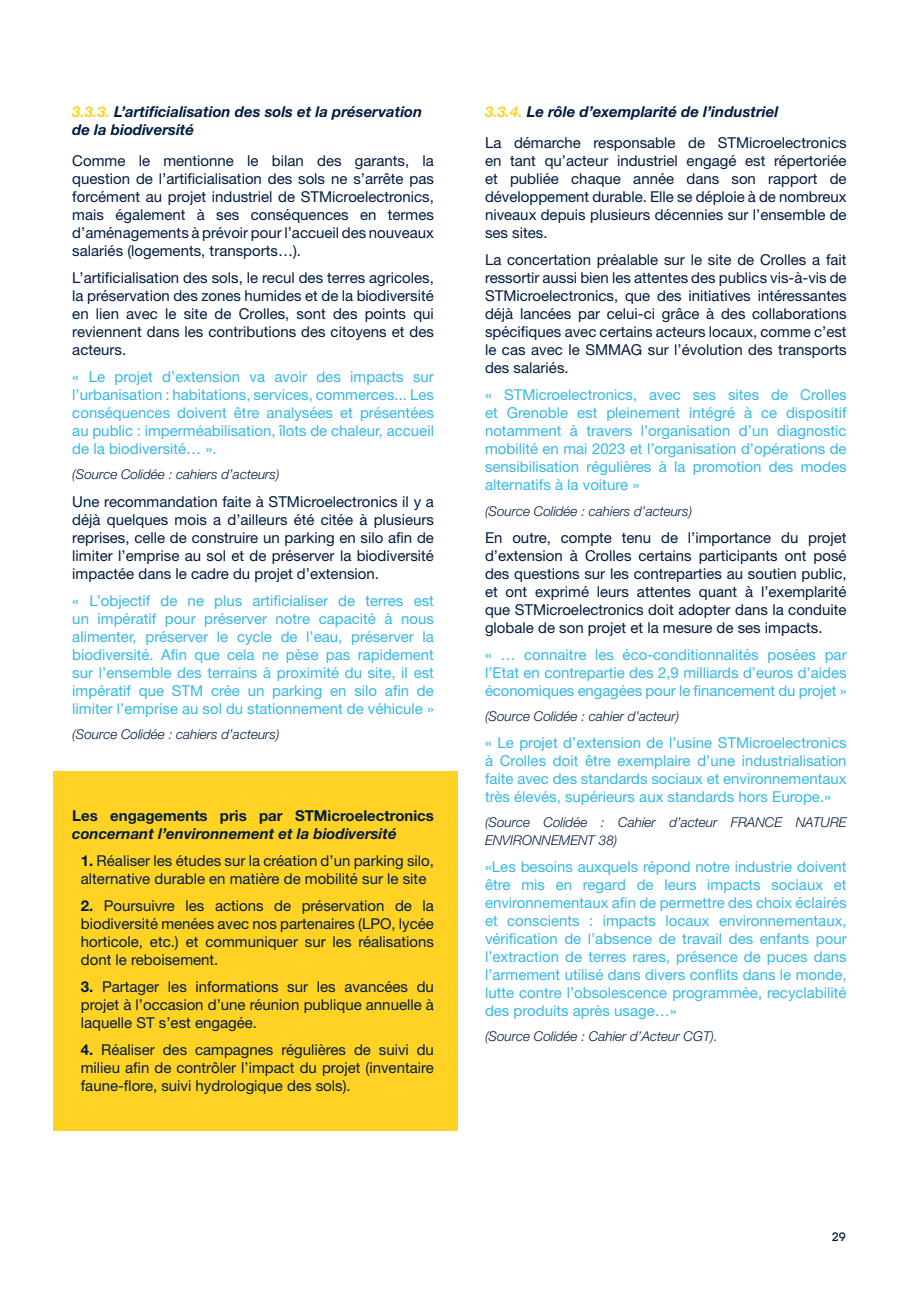
<style>
.page{position:relative;width:919px;height:1289px;background:#fff}
.page>*{position:absolute;margin:0;border:0;box-sizing:border-box;transform-origin:0 0}
.Corps_de_texte{font:15px/18px "Helvetica Neue LT Std";color:#001c40;text-align:justify}
.Corps_de_texte-2{font:15px/18px "Helvetica Neue LT Std";color:#36b7e6;text-align:justify}
.Corps_de_texte-3{font:italic 700 15px/18px "Helvetica Neue LT Std";color:#001c40}
.Corps_de_texte-4{font:italic 300 13.5px/18px "Helvetica Neue LT Std";color:#001c40}
.t1{font:500 12px "Lubalin Graph Std";color:#001c40}
.s1{color:#ffd224}
.s2{font-style:normal}
.s3{font-weight:700}
</style>
<div class="page">
<div style="left:53px;top:770px;width:404px;height:360px;background:#ffd224"></div>
<p class="Corps_de_texte-3" style="left:72px;top:102px;width:351px"><span class="s1">3.3.3.</span> L’artificialisation des sols et la préservation de la biodiversité</p>
<p class="Corps_de_texte-3" style="left:485px;top:102px;width:295px"><span class="s1">3.3.4.</span> Le rôle d’exemplarité de l’industriel</p>
<p class="Corps_de_texte" style="left:485px;top:134px;width:363px">La démarche responsable de STMicroelectronics en tant qu’acteur industriel engagé est répertoriée et publiée chaque année dans son rapport de développement durable. Elle se déploie à de nombreux niveaux depuis plusieurs décennies sur l’ensemble de ses sites.</p>
<p class="Corps_de_texte" style="left:485px;top:251px;width:363px">La concertation préalable sur le site de Crolles a fait ressortir aussi bien les attentes des publics vis-à-vis de STMicroelectronics, que des initiatives intéressantes déjà lancées par celui-ci grâce à des collaborations spécifiques avec certains acteurs locaux, comme c’est le cas avec le SMMAG sur l’évolution des transports des salariés.</p>
<p class="Corps_de_texte-2" style="left:485px;top:386px;width:363px">« STMicroelectronics, avec ses sites de Crolles et Grenoble est pleinement intégré à ce dispositif notamment à travers l’organisation d’un diagnostic mobilité en mai 2023 et l’organisation d’opérations de sensibilisation régulières à la promotion des modes alternatifs à la voiture »</p>
<p class="Corps_de_texte-4" style="left:485px;top:501px;width:209px">(Source Colidée : cahiers d’acteurs)</p>
<p class="Corps_de_texte" style="left:485px;top:528px;width:363px">En outre, compte tenu de l’importance du projet d’extension à Crolles certains participants ont posé des questions sur les contreparties au soutien public, et ont exprimé leurs attentes quant à l’exemplarité que STMicroelectronics doit adopter dans la conduite globale de son projet et la mesure de ses impacts.</p>
<p class="Corps_de_texte-2" style="left:485px;top:645px;width:363px">« … connaitre les éco-conditionnalités posées par l’Etat en contrepartie des 2,9 milliards d’euros d’aides économiques engagées pour le financement du projet »</p>
<p class="Corps_de_texte-4" style="left:485px;top:706px;width:196px">(Source Colidée : cahier d’acteur)</p>
<p class="Corps_de_texte-2" style="left:485px;top:733px;width:363px">« Le projet d’extension de l’usine STMicroelectronics à Crolles doit être exemplaire d’une industrialisation faite avec des standards sociaux et environnementaux très élevés, supérieurs aux standards hors Europe.»</p>
<p class="Corps_de_texte-4" style="left:485px;top:813px;width:363px">(Source Colidée : Cahier d’acteur FRANCE NATURE<br>ENVIRONNEMENT 38)</p>
<p class="Corps_de_texte-2" style="left:485px;top:857px;width:363px">«Les besoins auxquels répond notre industrie doivent être mis en regard de leurs impacts sociaux et environnementaux afin de permettre des choix éclairés et conscients : impacts locaux environnementaux, vérification de l’absence de travail des enfants pour l’extraction de terres rares, présence de puces dans l’armement utilisé dans divers conflits dans le monde, lutte contre l’obsolescence programmée, recyclabilité des produits après usage…»</p>
<p class="Corps_de_texte-4" style="left:485px;top:1027px;width:234px">(Source Colidée : Cahier d’Acteur CGT).</p>
<p class="Corps_de_texte" style="left:72px;top:152px;width:363px">Comme le mentionne le bilan des garants, la question de l’artificialisation des sols ne s’arrête pas forcément au projet industriel de STMicroelectronics, mais également à ses conséquences en termes d’aménagements à prévoir pour l’accueil des nouveaux salariés (logements, transports…).</p>
<p class="Corps_de_texte" style="left:72px;top:269px;width:363px">L’artificialisation des sols, le recul des terres agricoles, la préservation des zones humides et de la biodiversité en lien avec le site de Crolles, sont des points qui reviennent dans les contributions des citoyens et des acteurs.</p>
<p class="Corps_de_texte-2" style="left:72px;top:368px;width:363px">« Le projet d’extension va avoir des impacts sur l’urbanisation : habitations, services, commerces... Les conséquences doivent être analysées et présentées au public : imperméabilisation, îlots de chaleur, accueil de la biodiversité… ».</p>
<p class="Corps_de_texte-4" style="left:72px;top:465px;width:209px">(Source Colidée : cahiers d’acteurs)</p>
<p class="Corps_de_texte" style="left:72px;top:492px;width:363px">Une recommandation faite à STMicroelectronics il y a déjà quelques mois a d’ailleurs été citée à plusieurs reprises, celle de construire un parking en silo afin de limiter l’emprise au sol et de préserver la biodiversité impactée dans le cadre du projet d’extension.</p>
<p class="Corps_de_texte-2" style="left:72px;top:591px;width:363px">« L’objectif de ne plus artificialiser de terres est un impératif pour préserver notre capacité à nous alimenter, préserver le cycle de l’eau, préserver la biodiversité. Afin que cela ne pèse pas rapidement sur l’ensemble des terrains à proximité du site, il est impératif que STM crée un parking en silo afin de limiter l’emprise au sol du stationnement de véhicule »</p>
<p class="Corps_de_texte-4" style="left:72px;top:724px;width:209px">(Source Colidée : cahiers d’acteurs)</p>
<p class="Corps_de_texte-3" style="left:72px;top:806px;width:363px"><span class="s2">Les engagements pris par STMicroelectronics </span>concernant l’environnement et la biodiversité</p>
<p class="Corps_de_texte" style="left:81px;top:851px;width:354px"><span class="s3">1.</span> Réaliser les études sur la création d’un parking silo, alternative durable en matière de mobilité sur le site</p>
<p class="Corps_de_texte" style="left:81px;top:896px;width:354px"><span class="s3">2.</span> Poursuivre les actions de préservation de la biodiversité menées avec nos partenaires (LPO, lycée horticole, etc.) et communiquer sur les réalisations dont le reboisement.</p>
<p class="Corps_de_texte" style="left:81px;top:977px;width:354px"><span class="s3">3.</span> Partager les informations sur les avancées du projet à l’occasion d’une réunion publique annuelle à laquelle ST s’est engagée.</p>
<p class="Corps_de_texte" style="left:81px;top:1040px;width:354px"><span class="s3">4.</span> Réaliser des campagnes régulières de suivi du milieu afin de contrôler l’impact du projet (inventaire faune-flore, suivi hydrologique des sols).</p>
<p class="t1" style="left:831px;top:1228px;width:16px">29</p>
</div>
